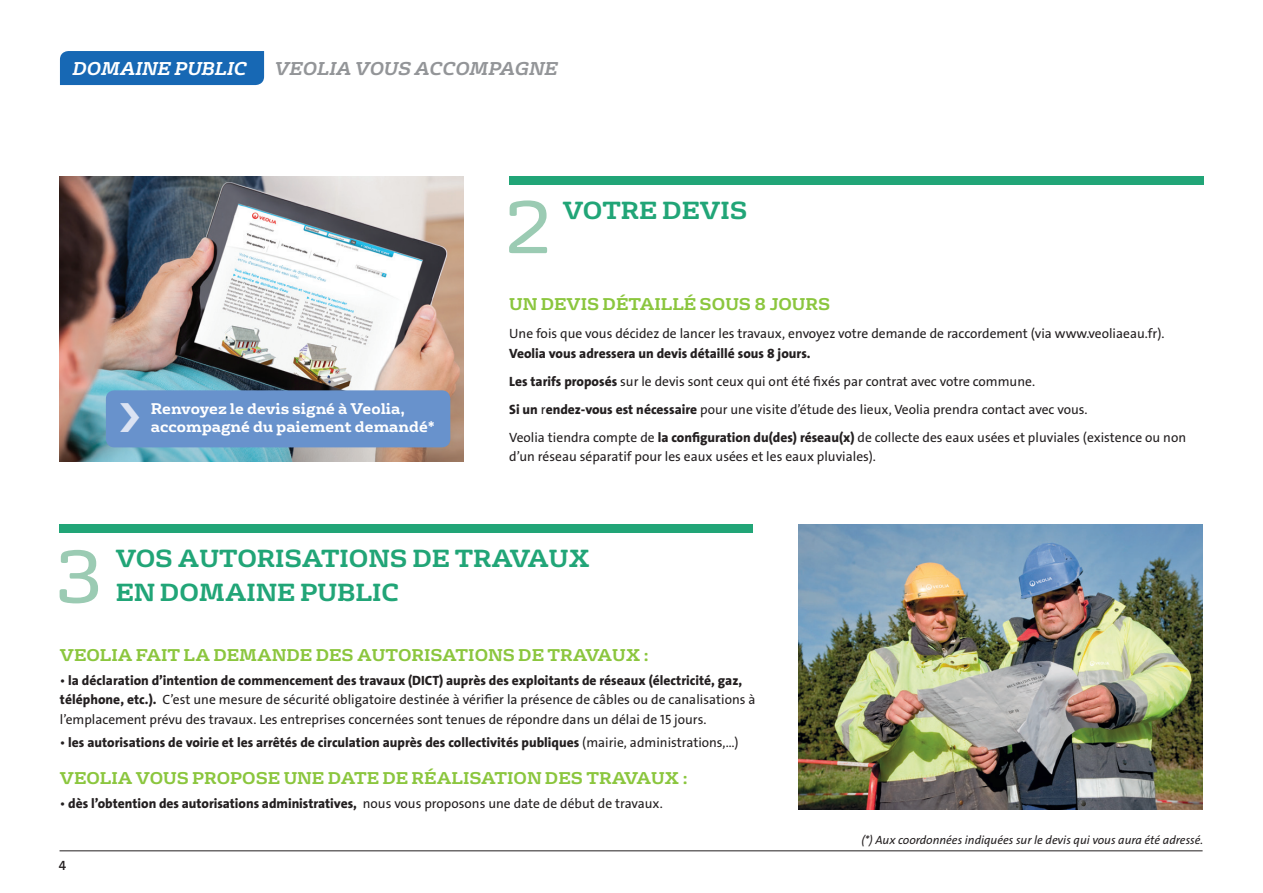
<style>
.page{position:relative;width:1263px;height:893px;background:#fff}
.page>*{position:absolute;margin:0;border:0;box-sizing:border-box;transform-origin:0 0}
.t1{font:72px "FS Rufus";color:#9bcbb3}
.t2{font:700 24px/34.5px "FS Rufus";color:#21a577}
.t3{font:italic 700 18px "FS Rufus";color:#939598}
.t4{font:italic 700 18px "FS Rufus";color:#fff}
.t5{font:700 16.5px "FS Rufus";color:#8bc63e}
.t6{font:700 15px "FS Rufus";color:#fff}
.t7{font:13.5px/19.5px "The Sans Veolia W5 Pla";color:#231f20}
.t8{font:13.5px "The Sans Veolia W8 Ex Bld";color:#231f20}
.t9{font:13.5px "The Sans Veolia W6 Se Bld";color:#231f20}
.t10{font:12px "The Sans Veolia W5 Pla It";color:#231f20}
.s1{font-family:"The Sans Veolia W8 Ex Bld"}
.s2{font-family:"The Sans Veolia W5 Pla"}
</style>
<div class="page">
<div style="left:509px;top:176px;width:694px;height:9px;background:#21a577"></div>
<div style="left:60px;top:51px;width:204px;height:34px;background:#1768b4"></div>
<hr style="left:60px;top:850px;width:1142px;height:1px;background:#231f20">
<img style="left:60px;top:176px;width:403px;height:285px">
<div style="left:60px;top:525px;width:693px;height:8px;background:#21a577"></div>
<img style="left:798px;top:525px;width:404px;height:285px">
<div style="left:106px;top:390px;width:344px;height:57px;background:#6892cc;border-radius:9px"></div>
<p class="t4" style="left:73px;top:53px;width:175px">DOMAINE PUBLIC</p>
<p class="t3" style="left:275px;top:53px;width:285px">VEOLIA VOUS ACCOMPAGNE</p>
<p class="t6" style="left:151px;top:396px;width:256px">Renvoyez le devis signé à Veolia,</p>
<p class="t6" style="left:151px;top:414px;width:286px">accompagné du paiement demandé*</p>
<p class="t1" style="left:503px;top:168px;width:51px">2</p>
<p class="t2" style="left:563px;top:191px;width:186px">VOTRE DEVIS</p>
<p class="t5" style="left:509px;top:290px;width:323px">UN DEVIS DÉTAILLÉ SOUS 8 JOURS</p>
<p class="t7" style="left:509px;top:324px;width:657px">Une fois que vous décidez de lancer les travaux, envoyez votre demande de raccordement (via www.veoliaeau.fr).<br><span class="s1">Veolia vous adressera un devis détaillé sous 8 jours.</span></p>
<p class="t7" style="left:509px;top:371px;width:527px"><span class="s1">Les tarifs proposés</span> sur le devis sont ceux qui ont été fixés par contrat avec votre commune.</p>
<p class="t7" style="left:509px;top:399px;width:580px"><span class="s1">Si un</span> r<span class="s1">endez-vous est nécessaire</span> pour une visite d’étude des lieux, Veolia prendra contact avec vous.</p>
<p class="t7" style="left:509px;top:427px;width:678px">Veolia tiendra compte de <span class="s1">la configuration du(des) réseau(x)</span> de collecte des eaux usées et pluviales (existence ou non d’un réseau séparatif pour les eaux usées et les eaux pluviales).</p>
<p class="t1" style="left:55px;top:518px;width:50px">3</p>
<p class="t2" style="left:116px;top:539px;width:476px">VOS AUTORISATIONS DE TRAVAUX<br>EN DOMAINE PUBLIC</p>
<p class="t5" style="left:60px;top:641px;width:590px">VEOLIA FAIT LA DEMANDE DES AUTORISATIONS DE TRAVAUX :</p>
<p class="t7" style="left:60px;top:670px;width:697px">• <span class="s1">la déclaration d’intention de commencement des travaux (DICT) auprès des exploitants de réseaux (électricité, gaz, téléphone, etc.).</span> C’est une mesure de sécurité obligatoire destinée à vérifier la présence de câbles ou de canalisations à l’emplacement prévu des travaux. Les entreprises concernées sont tenues de répondre dans un délai de 15 jours.</p>
<p class="t8" style="left:60px;top:734px;width:680px"><span class="s2">•</span> les autorisations de voirie et les arrêtés de circulation auprès des collectivités publiques <span class="s2">(mairie, administrations,…)</span></p>
<p class="t5" style="left:60px;top:764px;width:629px">VEOLIA VOUS PROPOSE UNE DATE DE RÉALISATION DES TRAVAUX :</p>
<p class="t8" style="left:60px;top:794px;width:604px"><span class="s2">•</span> dès l’obtention des autorisations administratives, <span class="s2">nous vous proposons une date de début de travaux.</span></p>
<p class="t9" style="left:59px;top:857px;width:9px">4</p>
<p class="t10" style="left:861px;top:833px;width:343px">(*) Aux coordonnées indiquées sur le devis qui vous aura été adressé.</p>
</div>
